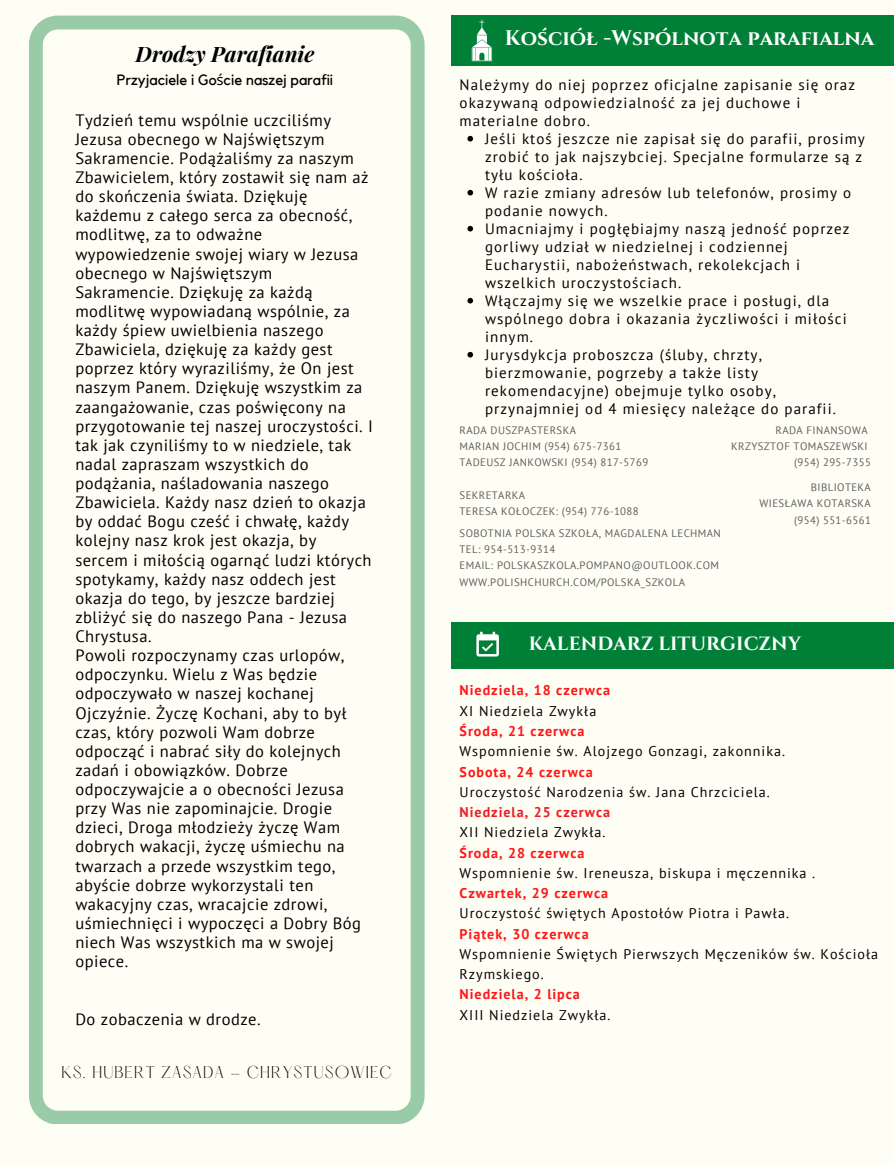
<style>
.page{position:relative;width:894px;height:1165px;background:#fff}
.page>*{position:absolute;margin:0;border:0;box-sizing:border-box;transform-origin:0 0}
.t1{font:italic 700 21.3px "Playfair Display";color:#000}
.t2{font:700 21.15px "Cinzel";color:#fff}
.t3{font:700 19.05px "Cinzel";color:#fff}
.t4{font:16.5px/19px "PT Sans";letter-spacing:.03em;color:#000}
.t5{font:15px/18px "PT Sans";letter-spacing:.07em;color:#000}
.t6{font:300 15px "Hatton";letter-spacing:.07em;color:#000}
.t7{font:14.85px "Kollektif";color:#000}
.t8{font:14.1px/20.2px "PT Sans";letter-spacing:.07em;color:#000}
.t9{font:700 14.1px "PT Sans";letter-spacing:.07em;color:#ff1616}
.t10{font:700 14.1px "PT Sans";letter-spacing:.07em;color:#ed1d24}
.t11{font:10.8px "PT Sans";letter-spacing:.04em;color:#5e5e5c}
.s1{font-family:"Noto Sans"}
</style>
<div class="page">
<div style="left:0;top:0;width:894px;height:1164px;background:#fffef5"></div>
<svg style="left:29px;top:16px;width:395px;height:1108px"></svg>
<div style="left:451px;top:622px;width:443px;height:46px;background:#008037"></div>
<svg style="left:476px;top:631px;width:23px;height:25px"></svg>
<div style="left:451px;top:16px;width:443px;height:49px;background:#008037"></div>
<svg style="left:472px;top:20px;width:20px;height:41px"></svg>
<svg style="left:467px;top:136px;width:6px;height:5px"></svg>
<svg style="left:467px;top:190px;width:6px;height:5px"></svg>
<svg style="left:467px;top:226px;width:6px;height:5px"></svg>
<svg style="left:467px;top:298px;width:6px;height:5px"></svg>
<svg style="left:467px;top:352px;width:6px;height:5px"></svg>
<p class="t1" style="left:136px;top:39px;width:180px">Drodzy Parafianie</p>
<p class="t7" style="left:117px;top:73px;width:217px">Przyjaciele i Go<span class="s1">ś</span>cie naszej parafii</p>
<p class="t4" style="left:75px;top:110px;width:299px">Tydzień temu wspólnie uczciliśmy Jezusa obecnego w Najświętszym Sakramencie. Podążaliśmy za naszym Zbawicielem, który zostawił się nam aż do skończenia świata. Dziękuję każdemu z całego serca za obecność, modlitwę, za to odważne wypowiedzenie swojej wiary w Jezusa obecnego w Najświętszym Sakramencie. Dziękuję za każdą modlitwę wypowiadaną wspólnie, za każdy śpiew uwielbienia naszego Zbawiciela, dziękuję za każdy gest poprzez który wyraziliśmy, że On jest naszym Panem. Dziękuję wszystkim za zaangażowanie, czas poświęcony na przygotowanie tej naszej uroczystości. I tak jak czyniliśmy to w niedziele, tak nadal zapraszam wszystkich do podążania, naśladowania naszego Zbawiciela. Każdy nasz dzień to okazja by oddać Bogu cześć i chwałę, każdy kolejny nasz krok jest okazja, by sercem i miłością ogarnąć ludzi których spotykamy, każdy nasz oddech jest okazja do tego, by jeszcze bardziej zbliżyć się do naszego Pana - Jezusa Chrystusa.</p>
<p class="t4" style="left:75px;top:645px;width:287px">Powoli rozpoczynamy czas urlopów, odpoczynku. Wielu z Was będzie odpoczywało w naszej kochanej<br>Ojczyźnie. Życzę Kochani, aby to był czas, który pozwoli Wam dobrze odpocząć i nabrać siły do kolejnych zadań i obowiązków. Dobrze odpoczywajcie a o obecności Jezusa przy Was nie zapominajcie. Drogie dzieci, Droga młodzieży życzę Wam dobrych wakacji, życzę uśmiechu na twarzach a przede wszystkim tego, abyście dobrze wykorzystali ten wakacyjny czas, wracajcie zdrowi, uśmiechnięci i wypoczęci a Dobry Bóg niech Was wszystkich ma w swojej opiece.</p>
<p class="t4" style="left:75px;top:1008px;width:187px">Do zobaczenia w drodze.</p>
<p class="t6" style="left:61px;top:1064px;width:332px">KS. HUBERT ZASADA - CHRYSTUSOWIEC</p>
<p class="t2" style="left:505px;top:25px;width:371px">Kościół -Wspólnota parafialna</p>
<p class="t5" style="left:460px;top:75px;width:397px">Należymy do niej poprzez oficjalne zapisanie się oraz okazywaną odpowiedzialność za jej duchowe i materialne dobro.</p>
<p class="t5" style="left:485px;top:129px;width:381px">Jeśli ktoś jeszcze nie zapisał się do parafii, prosimy zrobić to jak najszybciej. Specjalne formularze są z tyłu kościoła.</p>
<p class="t5" style="left:485px;top:183px;width:368px">W razie zmiany adresów lub telefonów, prosimy o podanie nowych.</p>
<p class="t5" style="left:485px;top:219px;width:366px">Umacniajmy i pogłębiajmy naszą jedność poprzez gorliwy udział w niedzielnej i codziennej Eucharystii, nabożeństwach, rekolekcjach i wszelkich uroczystościach.</p>
<p class="t5" style="left:485px;top:291px;width:363px">Włączajmy się we wszelkie prace i posługi, dla wspólnego dobra i okazania życzliwości i miłości innym.</p>
<p class="t5" style="left:485px;top:345px;width:352px">Jurysdykcja proboszcza (śluby, chrzty, bierzmowanie, pogrzeby a także listy rekomendacyjne) obejmuje tylko osoby, przynajmniej od 4 miesięcy należące do parafii.</p>
<p class="t11" style="left:460px;top:423px;width:118px">RADA DUSZPASTERSKA</p>
<p class="t11" style="left:460px;top:439px;width:163px">MARIAN JOCHIM (954) 675-7361</p>
<p class="t11" style="left:460px;top:455px;width:190px">TADEUSZ JANKOWSKI (954) 817-5769</p>
<p class="t11" style="left:460px;top:487px;width:67px">SEKRETARKA</p>
<p class="t11" style="left:460px;top:504px;width:181px">TERESA KOŁOCZEK: (954) 776-1088</p>
<p class="t11" style="left:460px;top:526px;width:263px">SOBOTNIA POLSKA SZKOŁA, MAGDALENA LECHMAN</p>
<p class="t11" style="left:460px;top:542px;width:97px">TEL: 954-513-9314</p>
<p class="t11" style="left:460px;top:558px;width:261px">EMAIL: POLSKASZKOLA.POMPANO@OUTLOOK.COM</p>
<p class="t11" style="left:460px;top:574px;width:227px">WWW.POLISHCHURCH.COM/POLSKA_SZKOLA</p>
<p class="t11" style="left:775px;top:423px;width:94px">RADA FINANSOWA</p>
<p class="t11" style="left:731px;top:439px;width:138px">KRZYSZTOF TOMASZEWSKI</p>
<p class="t11" style="left:794px;top:455px;width:78px">(954) 295-7355</p>
<p class="t11" style="left:811px;top:480px;width:62px">BIBLIOTEKA</p>
<p class="t11" style="left:759px;top:496px;width:113px">WIESŁAWA KOTARSKA</p>
<p class="t11" style="left:794px;top:512px;width:78px">(954) 551-6561</p>
<p class="t3" style="left:529px;top:631px;width:274px">KALENDARZ LITURGICZNY</p>
<p class="t9" style="left:460px;top:681px;width:152px">Niedziela, 18 czerwca</p>
<p class="t8" style="left:460px;top:700px;width:138px">XI Niedziela Zwykła</p>
<p class="t9" style="left:460px;top:721px;width:126px">Środa, 21 czerwca</p>
<p class="t8" style="left:460px;top:740px;width:327px">Wspomnienie św. Alojzego Gonzagi, zakonnika.</p>
<p class="t9" style="left:460px;top:762px;width:135px">Sobota, 24 czerwca</p>
<p class="t8" style="left:460px;top:781px;width:312px">Uroczystość Narodzenia św. Jana Chrzciciela.</p>
<p class="t10" style="left:460px;top:802px;width:152px">Niedziela, 25 czerwca</p>
<p class="t8" style="left:460px;top:821px;width:147px">XII Niedziela Zwykła.</p>
<p class="t9" style="left:460px;top:843px;width:126px">Środa, 28 czerwca</p>
<p class="t8" style="left:460px;top:862px;width:357px">Wspomnienie św. Ireneusza, biskupa i męczennika .</p>
<p class="t9" style="left:460px;top:883px;width:150px">Czwartek, 29 czerwca</p>
<p class="t8" style="left:460px;top:902px;width:331px">Uroczystość świętych Apostołów Piotra i Pawła.</p>
<p class="t9" style="left:460px;top:924px;width:131px">Piątek, 30 czerwca</p>
<p class="t8" style="left:460px;top:943px;width:420px">Wspomnienie Świętych Pierwszych Męczeników św. Kościoła<br>Rzymskiego.</p>
<p class="t9" style="left:460px;top:984px;width:122px">Niedziela, 2 lipca</p>
<p class="t8" style="left:460px;top:1004px;width:152px">XIII Niedziela Zwykła.</p>
</div>
